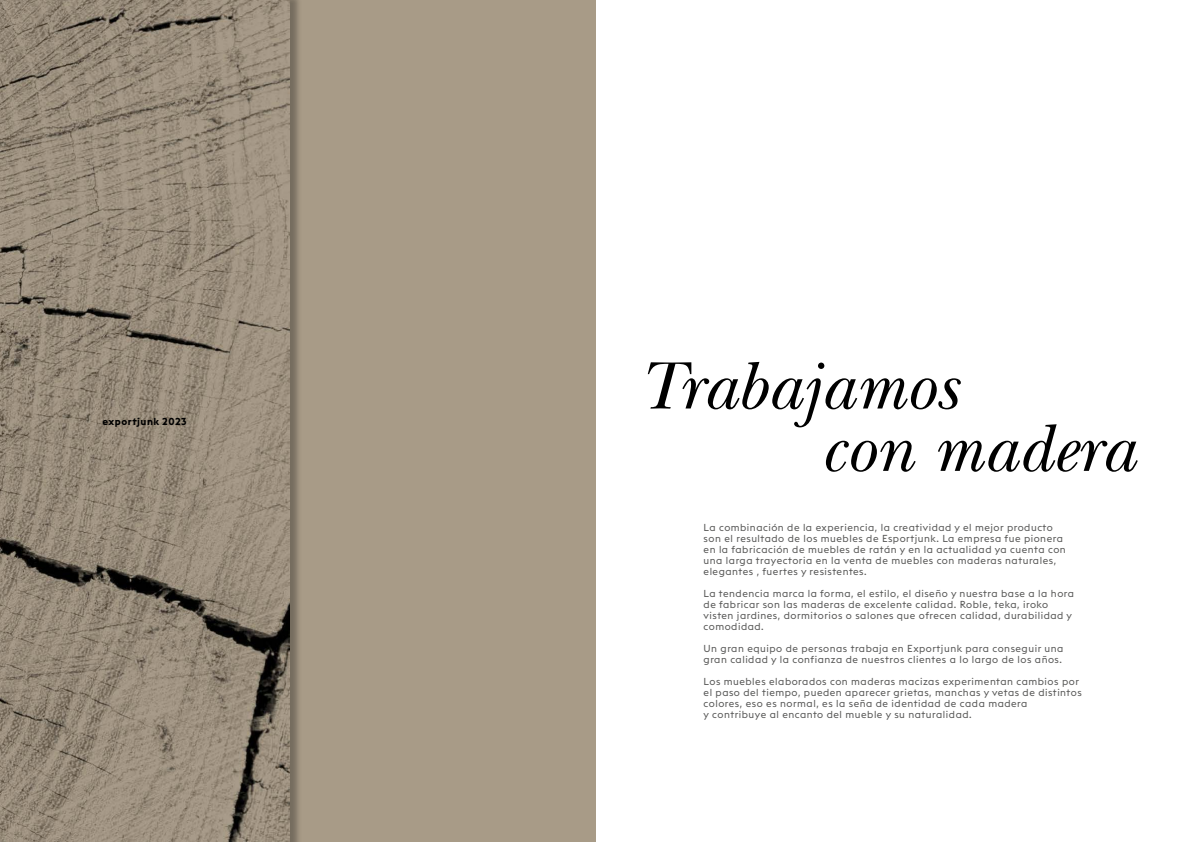
<style>
.page{position:relative;width:1191px;height:842px;background:#fff}
.page>*{position:absolute;margin:0;border:0;box-sizing:border-box;transform-origin:0 0}
.t1{font:italic 70px/62.4px "New Baskerville Std";color:#000}
.t2{font:10px/11px "Euclid Triangle";letter-spacing:.05em;color:#575756}
.t3{font:700 10px "Euclid Triangle";letter-spacing:.05em;color:#000}
</style>
<div class="page">
<div style="left:0;top:0;width:595px;height:842px;background:#a89b87"></div>
<div style="left:0;top:0;width:302px;height:842px;background:#000;opacity:.3"></div>
<img style="left:0;top:0;width:289px;height:842px">
<p class="t3" style="left:102px;top:415px;width:86px">exportjunk 2023</p>
<h1 class="t1" style="left:819px;top:355px;width:316px;text-indent:-181px">Trabajamos<br>con madera</h1>
<p class="t2" style="left:703px;top:522px;width:364px">La combinación de la experiencia, la creatividad y el mejor producto son el resultado de los muebles de Esportjunk. La empresa fue pionera en la fabricación de muebles de ratán y en la actualidad ya cuenta con una larga trayectoria en la venta de muebles con maderas naturales, elegantes , fuertes y resistentes.</p>
<p class="t2" style="left:703px;top:588px;width:372px">La tendencia marca la forma, el estilo, el diseño y nuestra base a la hora de fabricar son las maderas de excelente calidad. Roble, teka, iroko visten jardines, dormitorios o salones que ofrecen calidad, durabilidad y comodidad.</p>
<p class="t2" style="left:703px;top:643px;width:361px">Un gran equipo de personas trabaja en Exportjunk para conseguir una gran calidad y la confianza de nuestros clientes a lo largo de los años.</p>
<p class="t2" style="left:703px;top:676px;width:380px">Los muebles elaborados con maderas macizas experimentan cambios por el paso del tiempo, pueden aparecer grietas, manchas y vetas de distintos colores, eso es normal, es la seña de identidad de cada madera<br>y contribuye al encanto del mueble y su naturalidad.</p>
</div>
